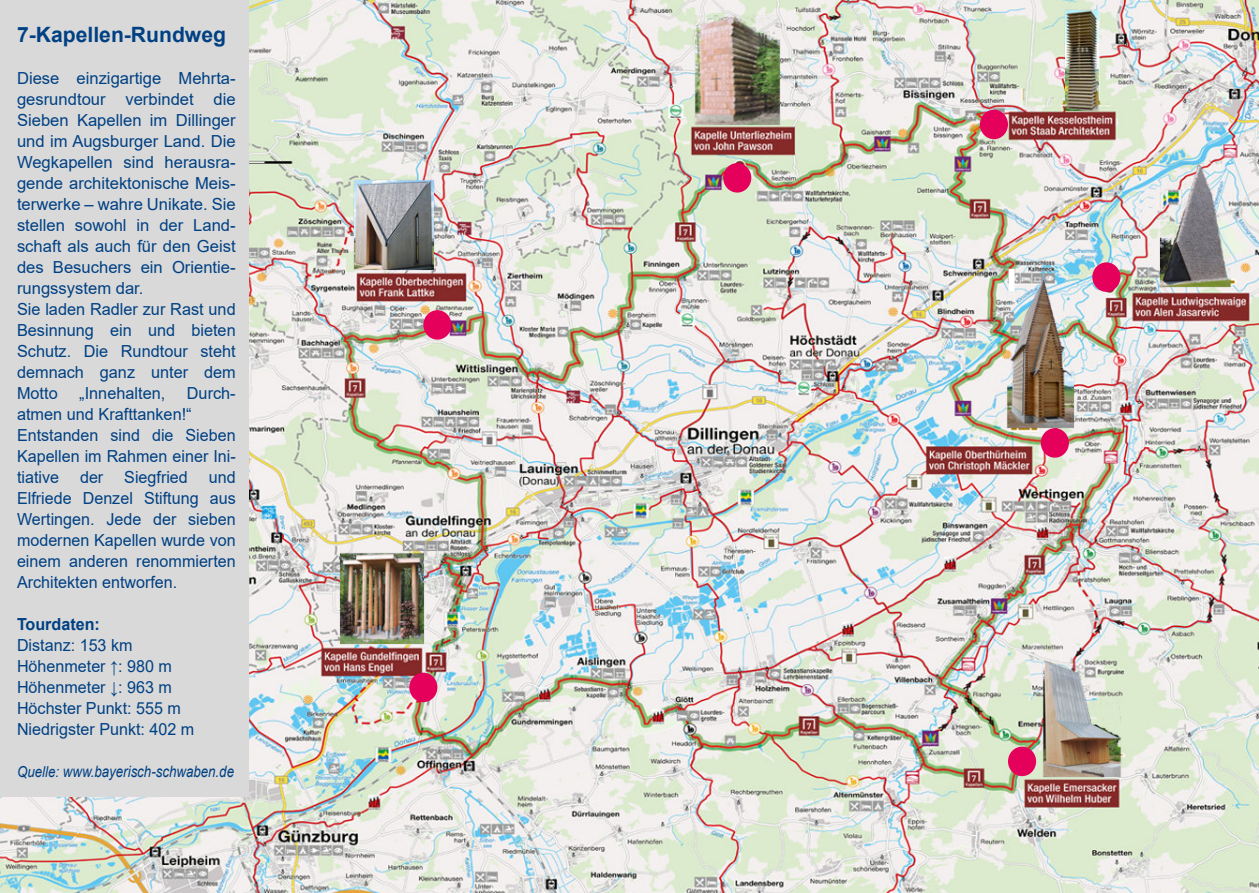
<style>
.page{position:relative;width:1259px;height:893px;background:#fff}
.page>*{position:absolute;margin:0;border:0;box-sizing:border-box;transform-origin:0 0}
.t1{font:700 21.15px "Arial";color:#004083}
.t2{font:16.65px/21px "Arial";color:#004083}
.t3{font:700 16.65px "Arial";color:#004083}
.t4{font:italic 15.75px "Arial";color:#004083;scale:.85 1}
.s1{font-size:15.15px}
</style>
<div class="page">
<img style="left:0;top:0;width:1259px;height:893px">
<img style="left:1006px;top:276px;width:68px;height:153px">
<img style="left:1042px;top:658px;width:79px;height:119px">
<img style="left:1159px;top:162px;width:72px;height:126px">
<img style="left:1064px;top:9px;width:35px;height:102px">
<img style="left:694px;top:15px;width:87px;height:110px">
<img style="left:339px;top:553px;width:86px;height:91px">
<img style="left:353px;top:180px;width:81px;height:91px">
<div style="left:423px;top:310px;width:28px;height:30px;background:#e5005c;border-radius:50%"></div>
<div style="left:1092px;top:262px;width:28px;height:30px;background:#e5005c;border-radius:50%"></div>
<div style="left:1008px;top:747px;width:28px;height:29px;background:#e5005c;border-radius:50%"></div>
<div style="left:1040px;top:428px;width:29px;height:30px;background:#e5005c;border-radius:50%"></div>
<div style="left:980px;top:110px;width:28px;height:29px;background:#e5005c;border-radius:50%"></div>
<div style="left:723px;top:163px;width:28px;height:30px;background:#e5005c;border-radius:50%"></div>
<div style="left:409px;top:673px;width:28px;height:29px;background:#e5005c;border-radius:50%"></div>
<div style="left:0;top:0;width:248px;height:797px;background:#d9d9d9"></div>
<p class="t1" style="left:17px;top:27px;width:211px">7-Kapellen-Rundweg</p>
<p class="t2" style="left:17px;top:69px;width:220px">Diese einzigartige Mehrta&shy;gesrundtour verbindet die<br>Sieben Kapellen im Dillinger und im Augsburger Land. Die<br>Wegkapellen sind herausra&shy;gende architektonische Meis&shy;terwerke ‒ wahre Unikate. Sie stellen sowohl in der Land&shy;schaft als auch für den Geist des Besuchers ein Orientie&shy;rungssystem dar.<br>Sie laden Radler zur Rast und<br>Besinnung ein und bieten<br>Schutz. Die Rundtour steht demnach ganz unter dem<br>Motto</p>
<p class="t2" style="left:17px;top:384px;width:220px;text-indent:170px">Durch&shy;atmen und Krafttanken!“<br>Entstanden sind die Sieben<br>Kapellen im Rahmen einer Ini&shy;tiative</p>
<p class="t2" style="left:79px;top:384px;width:87px">„Innehalten,</p>
<p class="t2" style="left:80px;top:468px;width:25px">der</p>
<p class="t2" style="left:124px;top:468px;width:65px">Siegfried</p>
<p class="t2" style="left:17px;top:468px;width:220px;text-align:justify;text-indent:192px">und Elfriede Denzel Stiftung aus Wertingen. Jede der sieben modernen Kapellen wurde von einem anderen renommierten Architekten entworfen.</p>
<p class="t3" style="left:17px;top:618px;width:84px">Tourdaten:</p>
<p class="t2" style="left:17px;top:636px;width:179px">Distanz: 153 km<br>Höhenmeter ↑: 980 m<br>Höhenmeter ↓: 963 m<br>Höchster Punkt: 555 m<br>Niedrigster Punkt: 402 m</p>
<p class="t4" style="left:17px;top:766px;width:257px"><span class="s1">Quelle:</span> www.bayerisch-schwaben.de</p>
</div>
